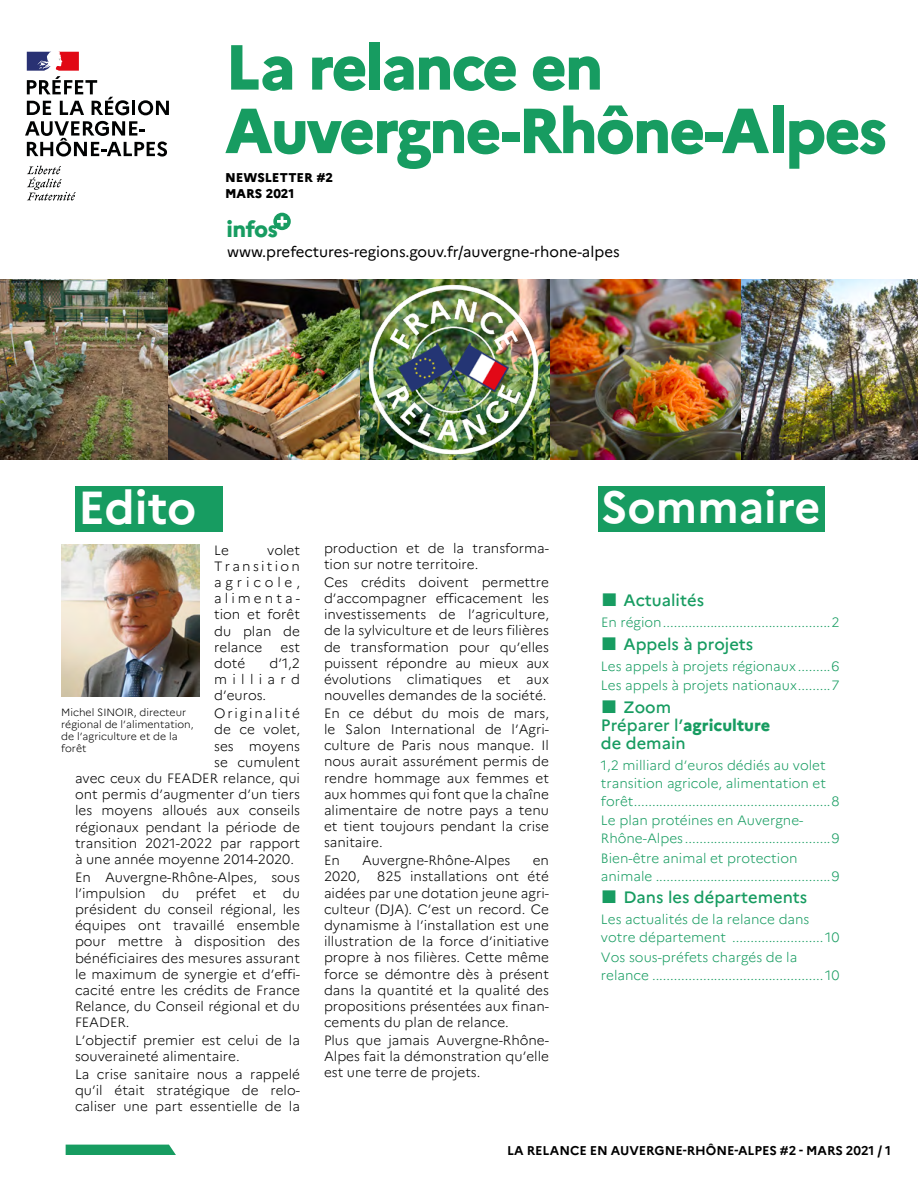
<style>
.page{position:relative;width:918px;height:1188px;background:#fff}
.page>*{position:absolute;margin:0;border:0;box-sizing:border-box;transform-origin:0 0}
.FR_--_titre_NL{font:800 63.45px/63.4px "Marianne";letter-spacing:-.04em;color:#179c61}
.FR--_Titre_1_blanc_f{font:700 46.35px "Marianne";letter-spacing:-.005em;color:#fff}
.FR--_Titre_1_blanc_f-2{font:700 45px "Marianne";color:#fff}
.t1{font:800 22.5px "Marianne";letter-spacing:-.03em;color:#179c61}
.t2{font:500 16.5px/18px "Marianne";color:#179c61}
.FR_ARA--url{font:15px "Marianne";color:#000}
.Body_Text{font:300 13.5px/16.2px "Marianne";color:#000;text-align:justify}
.t3{font:300 13.5px/18px "Marianne";color:#179c61}
.Body_Text-2{font:300 13.5px "Marianne";letter-spacing:.135em;color:#000}
.FR_---_Pied_de_page{font:700 12.75px "Marianne";color:#000}
.Sidebar_-_Body_Text{font:800 12.75px "Marianne";color:#000}
.FR_--_légende{font:300 10.5px/12px "Marianne";color:#000}
.s1{font-family:"Adobe Myungjo Std"}
.s2{font-weight:800}
</style>
<div class="page">
<img style="left:0;top:279px;width:169px;height:180px">
<img style="left:169px;top:279px;width:191px;height:180px">
<img style="left:360px;top:279px;width:190px;height:180px">
<img style="left:550px;top:279px;width:191px;height:180px">
<img style="left:741px;top:279px;width:177px;height:180px">
<img style="left:363px;top:279px;width:180px;height:180px">
<div style="left:75px;top:486px;width:148px;height:45px;background:#179c61"></div>
<hr style="left:132px;top:101px;width:3px;height:14px;background:#010202">
<svg style="left:138px;top:100px;width:31px;height:15px"></svg>
<svg style="left:25px;top:121px;width:142px;height:36px"></svg>
<svg style="left:27px;top:166px;width:49px;height:34px"></svg>
<svg style="left:27px;top:52px;width:102px;height:63px"></svg>
<img style="left:61px;top:544px;width:138px;height:153px">
<div style="left:598px;top:486px;width:227px;height:45px;background:#179c61"></div>
<svg style="left:273px;top:213px;width:18px;height:17px"></svg>
<svg style="left:66px;top:1145px;width:110px;height:10px"></svg>
<p class="FR_--_titre_NL" style="left:225px;top:35px;width:664px">La relance en<br>Auvergne-Rhône-Alpes</p>
<p class="Sidebar_-_Body_Text" style="left:225px;top:170px;width:110px">NEWSLETTER #2</p>
<p class="Sidebar_-_Body_Text" style="left:225px;top:185px;width:71px">MARS 2021</p>
<p class="t1" style="left:227px;top:215px;width:53px">infos</p>
<p class="FR_ARA--url" style="left:227px;top:243px;width:394px">www.prefectures-regions.gouv.fr/auvergne-rhone-alpes</p>
<p class="FR--_Titre_1_blanc_f" style="left:78px;top:479px;width:120px">EDITO</p>
<p class="FR--_Titre_1_blanc_f-2" style="left:601px;top:479px;width:221px">SOMMAIRE</p>
<p class="Body_Text" style="left:214px;top:542px;width:87px;text-indent:53px">volet Transition agricole, alimenta&shy;tion et forêt du plan de relance</p>
<p class="Body_Text" style="left:214px;top:542px;width:16px">Le</p>
<p class="Body_Text" style="left:281px;top:639px;width:21px">est</p>
<p class="Body_Text" style="left:214px;top:655px;width:87px;text-indent:55px">d’1,2 milliard d’euros.</p>
<p class="Body_Text-2" style="left:214px;top:705px;width:87px">Originalité</p>
<p class="Body_Text" style="left:214px;top:721px;width:87px">de ce volet,</p>
<p class="Body_Text" style="left:214px;top:738px;width:87px">ses moyens</p>
<p class="Body_Text" style="left:214px;top:754px;width:87px">se cumulent</p>
<p class="Body_Text" style="left:75px;top:770px;width:227px">avec ceux du FEADER relance, qui</p>
<p class="Body_Text" style="left:75px;top:786px;width:227px">ont permis d’augmenter d’un tiers</p>
<p class="Body_Text" style="left:75px;top:802px;width:227px">les moyens alloués aux conseils</p>
<p class="Body_Text" style="left:75px;top:819px;width:227px">régionaux pendant la période de</p>
<p class="Body_Text" style="left:75px;top:835px;width:226px">transition 2021-2022 par rapport</p>
<p class="Body_Text" style="left:75px;top:851px;width:221px">à une année moyenne 2014-2020.</p>
<p class="Body_Text" style="left:75px;top:869px;width:227px">En Auvergne-Rhône-Alpes, sous l’impulsion du préfet et du président du conseil régional, les équipes ont travaillé ensemble pour mettre à disposition des bénéficiaires des mesures assurant le maximum de synergie et d’effi&shy;cacité entre les crédits de France Relance, du Conseil régional et du FEADER.</p>
<p class="Body_Text" style="left:75px;top:1032px;width:227px">L’objectif premier est celui de la souveraineté alimentaire.</p>
<p class="Body_Text" style="left:75px;top:1066px;width:227px">La crise sanitaire nous a rappelé qu’il était stratégique de relo&shy;caliser une part essentielle de la</p>
<p class="Body_Text" style="left:214px;top:655px;width:33px">doté</p>
<p class="FR_--_légende" style="left:61px;top:706px;width:134px">Michel SINOIR, directeur régional de l’alimentation, de l’agriculture et de la forêt</p>
<p class="Body_Text" style="left:324px;top:540px;width:226px">production et de la transforma&shy;tion sur notre territoire.</p>
<p class="Body_Text" style="left:324px;top:574px;width:227px">Ces crédits doivent permettre d’accompagner efficacement les investissements de l’agriculture, de la sylviculture et de leurs filières de transformation pour qu’elles puissent répondre au mieux aux évolutions climatiques et aux nouvelles demandes de la société.</p>
<p class="Body_Text" style="left:324px;top:705px;width:227px">En ce début du mois de mars, le Salon International de l’Agri&shy;culture de Paris nous manque. Il nous aurait assurément permis de rendre hommage aux femmes et aux hommes qui font que la chaîne alimentaire de notre pays a tenu et tient toujours pendant la crise sanitaire.</p>
<p class="Body_Text" style="left:324px;top:852px;width:17px">En</p>
<p class="Body_Text" style="left:362px;top:852px;width:150px">Auvergne-Rhône-Alpes</p>
<p class="Body_Text" style="left:533px;top:852px;width:18px">en</p>
<p class="Body_Text" style="left:324px;top:868px;width:38px">2020,</p>
<p class="Body_Text" style="left:324px;top:868px;width:227px;text-indent:53px">825 installations ont été aidées par une dotation jeune agri&shy;culteur (DJA). C’est un record. Ce dynamisme à l’installation est une illustration de la force d’initiative propre à nos filières. Cette même force se démontre dès à présent dans la quantité et la qualité des propositions présentées aux finan&shy;cements du plan de relance.</p>
<p class="Body_Text" style="left:324px;top:1032px;width:227px">Plus que jamais Auvergne-Rhône-Alpes fait la démonstration qu’elle est une terre de projets.</p>
<p class="t2" style="left:601px;top:591px;width:105px"><span class="s1">■</span> Actualités</p>
<p class="t3" style="left:601px;top:614px;width:240px">En région..............................................2</p>
<p class="t2" style="left:601px;top:635px;width:154px"><span class="s1">■</span> Appels à projets</p>
<p class="t3" style="left:601px;top:657px;width:240px">Les appels à projets régionaux .........6</p>
<p class="t3" style="left:601px;top:677px;width:240px">Les appels à projets nationaux.........7</p>
<p class="t2" style="left:601px;top:698px;width:72px"><span class="s1">■</span> Zoom</p>
<p class="t2" style="left:601px;top:716px;width:171px">Préparer l’<span class="s2">agriculture </span>de demain</p>
<p class="t3" style="left:601px;top:756px;width:240px">1,2 milliard d’euros dédiés au volet transition agricole, alimentation et forêt......................................................8</p>
<p class="t3" style="left:601px;top:812px;width:240px">Le plan protéines en Auvergne-<br>Rhône-Alpes ........................................9</p>
<p class="t3" style="left:601px;top:849px;width:240px">Bien-être animal et protection animale ................................................9</p>
<p class="t2" style="left:601px;top:888px;width:208px"><span class="s1">■</span> Dans les départements</p>
<p class="t3" style="left:601px;top:911px;width:240px">Les actualités de la relance dans votre département ......................... 10</p>
<p class="t3" style="left:601px;top:948px;width:240px">Vos sous-préfets chargés de la relance ............................................... 10</p>
<p class="FR_---_Pied_de_page" style="left:507px;top:1143px;width:386px">LA RELANCE E N AUVE RGNE-RHÔNE-ALPES #2 - MARS 2021 / 1</p>
</div>
